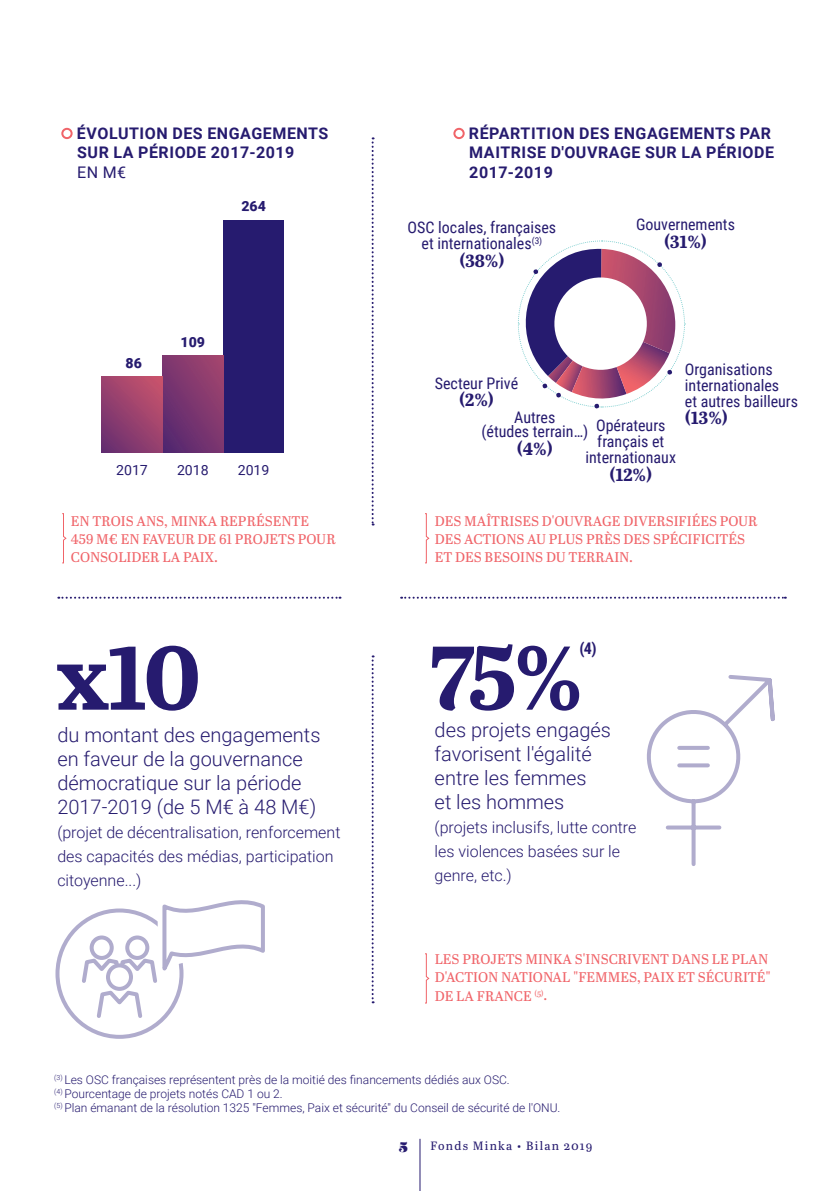
<style>
.page{position:relative;width:840px;height:1191px;background:#fff}
.page>*{position:absolute;margin:0;border:0;box-sizing:border-box;transform-origin:0 0}
.t1{font:700 90px "Abril Text";color:#261b6f}
.t2{font:300 20px/24px "Roboto";color:#261b6f}
.t3{font:700 17.6px "Abril Text";color:#261b6f}
.t4{font:16px/16px "Roboto Condensed";color:#261b6f;text-align:center}
.t5{font:300 16px/24px "Roboto";color:#261b6f}
.t6{font:700 16px/19.2px "Roboto";letter-spacing:.035em;color:#261b6f}
.t7{font:16px "Roboto";color:#261b6f}
.t8{font:700 16px "Roboto Condensed";color:#261b6f}
.t9{font:14px/18px "Abril Text";color:#f06469}
.t10{font:14px "Roboto";color:#261b6f}
.t11{font:14px "Salome";color:#261b6f}
.t12{font:300 12px/14px "Roboto";color:#261b6f}
.t13{font:12px "Abril Text";letter-spacing:.1em;color:#261b6f}
</style>
<div class="page">
<hr style="left:419px;top:1138px;width:1px;height:53px;background:#261b6f">
<div style="left:453px;top:128px;width:11px;height:11px;border:2px solid #f06469;border-radius:50%"></div>
<svg style="left:371px;top:137px;width:2px;height:388px"></svg>
<svg style="left:371px;top:655px;width:2px;height:348px"></svg>
<svg style="left:58px;top:596px;width:282px;height:2px"></svg>
<svg style="left:401px;top:596px;width:384px;height:2px"></svg>
<div style="left:223px;top:220px;width:61px;height:232px;background:#261b6f"></div>
<svg style="left:162px;top:355px;width:61px;height:97px"></svg>
<svg style="left:101px;top:377px;width:61px;height:75px"></svg>
<svg style="left:518px;top:240px;width:167px;height:169px"></svg>
<svg style="left:62px;top:513px;width:5px;height:51px"></svg>
<svg style="left:425px;top:513px;width:5px;height:51px"></svg>
<svg style="left:425px;top:953px;width:5px;height:51px"></svg>
<div style="left:61px;top:128px;width:12px;height:11px;border:2px solid #f06469;border-radius:50%"></div>
<svg style="left:55px;top:900px;width:210px;height:139px"></svg>
<svg style="left:646px;top:675px;width:129px;height:191px"></svg>
<p class="t6" style="left:77px;top:123px;width:253px">ÉVOLUTION DES ENGAGEMENTS<br>SUR LA PÉRIODE 2017-2019</p>
<p class="t7" style="left:77px;top:161px;width:51px">EN M€</p>
<p class="t10" style="left:116px;top:460px;width:33px;rotate:1deg">2017</p>
<p class="t10" style="left:177px;top:460px;width:33px;rotate:1deg">2018</p>
<p class="t10" style="left:238px;top:460px;width:33px;rotate:1deg">2019</p>
<p class="t6" style="left:468px;top:123px;width:306px">RÉPARTITION DES ENGAGEMENTS PAR<br>MAITRISE D'OUVRAGE SUR LA PÉRIODE<br>2017-2019</p>
<p class="t4" style="left:407px;top:219px;width:150px">OSC locales, françaises et internationales<sup>(3)</sup></p>
<p class="t3" style="left:459px;top:247px;width:47px">(38%)</p>
<p class="t4" style="left:635px;top:216px;width:100px">Gouvernements</p>
<p class="t3" style="left:663px;top:228px;width:44px">(31%)</p>
<p class="t4" style="left:434px;top:374px;width:85px">Secteur Privé</p>
<p class="t3" style="left:459px;top:386px;width:36px">(2%)</p>
<p class="t4" style="left:481px;top:410px;width:108px;line-height:14px">Autres<br>(études terrain…)</p>
<p class="t3" style="left:516px;top:435px;width:38px">(4%)</p>
<p class="t4" style="left:585px;top:417px;width:92px">Opérateurs français et internationaux</p>
<p class="t3" style="left:609px;top:461px;width:44px">(12%)</p>
<p class="t4" style="left:684px;top:360px;width:115px;text-align:left">Organisations internationales<br>et autres bailleurs</p>
<p class="t3" style="left:684px;top:405px;width:44px">(13%)</p>
<p class="t9" style="left:71px;top:511px;width:266px">EN TROIS ANS, MINKA REPRÉSENTE<br>459 M€ EN FAVEUR DE 61 PROJETS POUR<br>CONSOLIDER LA PAIX.</p>
<p class="t9" style="left:434px;top:511px;width:324px">DES MAÎTRISES D'OUVRAGE DIVERSIFIÉES POUR<br>DES ACTIONS AU PLUS PRÈS DES SPÉCIFICITÉS<br>ET DES BESOINS DU TERRAIN.</p>
<h1 class="t1" style="left:57px;top:611px;width:145px">x 10</h1>
<h2 class="t2" style="left:57px;top:722px;width:264px">du montant des engagements en faveur de la gouvernance démocratique sur la période<br>2017-2019 (de 5 M€ à 48 M€)</h2>
<p class="t5" style="left:57px;top:819px;width:284px">(projet de décentralisation, renforcement des capacités des médias, participation citoyenne...)</p>
<h1 class="t1" style="left:429px;top:611px;width:155px">75%</h1>
<p class="t8" style="left:579px;top:637px;width:19px">(4)</p>
<h2 class="t2" style="left:434px;top:717px;width:178px">des projets engagés favorisent l'égalité entre les femmes<br>et les hommes</h2>
<p class="t5" style="left:434px;top:814px;width:203px">(projets inclusifs, lutte contre les violences basées sur le genre, etc.)</p>
<p class="t9" style="left:434px;top:950px;width:337px">LES PROJETS MINKA S'INSCRIVENT DANS LE PLAN<br>D'ACTION NATIONAL "FEMMES, PAIX ET SÉCURITÉ"<br>DE LA FRANCE <sup>(5)</sup>.</p>
<p class="t12" style="left:54px;top:1072px;width:507px"><sup>(3)</sup> Les OSC françaises représentent près de la moitié des financements dédiés aux OSC.<br><sup>(4)</sup> Pourcentage de projets notés CAD 1 ou 2.<br><sup>(5)</sup> Plan émanant de la résolution 1325 "Femmes, Paix et sécurité" du Conseil de sécurité de l'ONU.</p>
<p class="t11" style="left:398px;top:1137px;width:11px">5</p>
<p class="t13" style="left:430px;top:1137px;width:163px">Fonds Minka • Bilan 2019</p>
</div>
